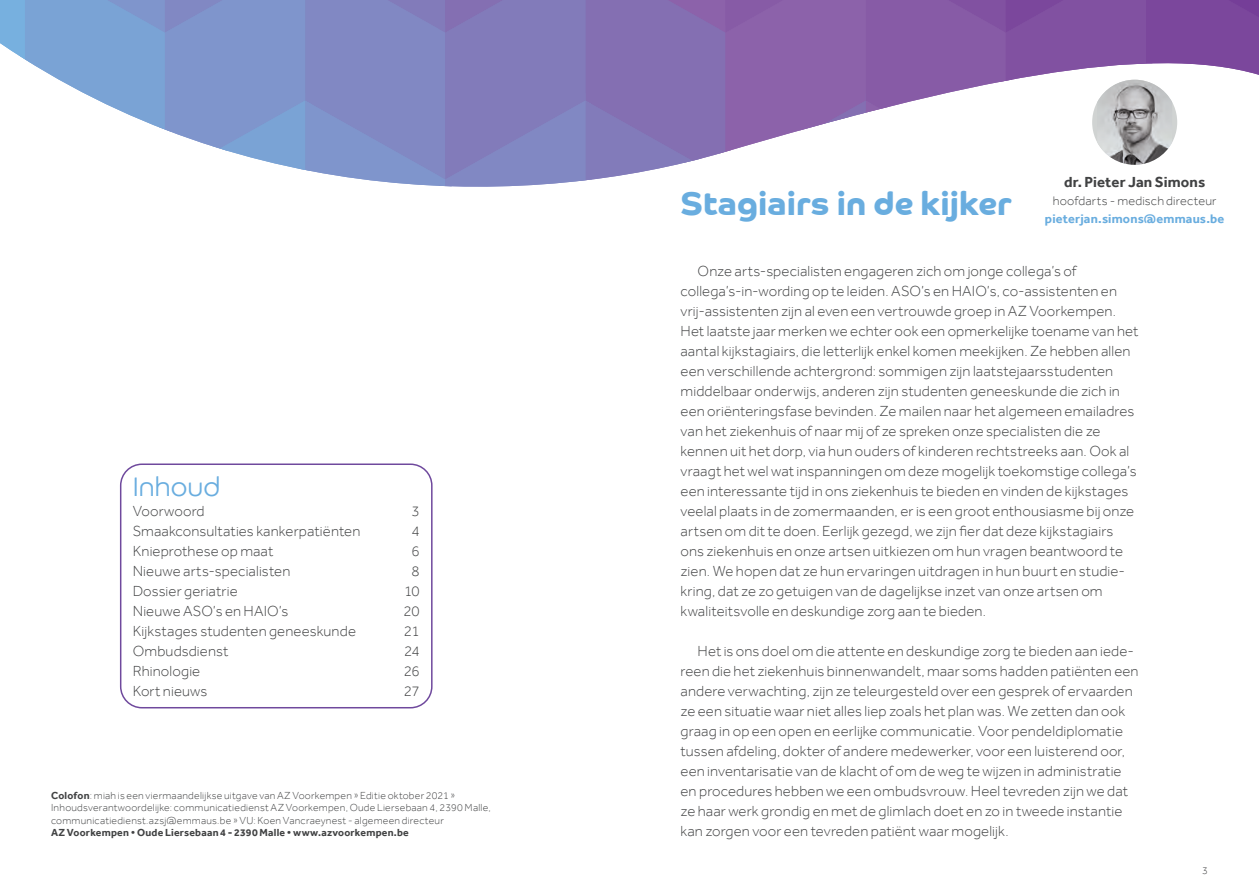
<style>
.page{position:relative;width:1259px;height:893px;background:#fff}
.page>*{position:absolute;margin:0;border:0;box-sizing:border-box;transform-origin:0 0}
.t1{font:700 33px "Co Headline";letter-spacing:.005em;color:#69addf}
.t2{font:300 27px "Co Headline";color:#69addf}
.t3{font:300 15px/20px "Effra";letter-spacing:.01em;color:#414243}
.t4{font:700 15px "Effra";letter-spacing:.01em;color:#414243}
.t5{font:300 12.75px "Effra";letter-spacing:.015em;color:#414243}
.t6{font:700 12.75px "Effra";letter-spacing:.015em;color:#69addf}
.t7{font:300 10.5px/12.6px "Effra";letter-spacing:.02em;color:#414243}
.t8{font:700 10.5px "Effra";letter-spacing:.02em;color:#414243}
.s1{font-weight:700}
</style>
<div class="page">
<div style="left:120px;top:463px;width:312px;height:245px;border:2px solid #6f499d;border-radius:21px"></div>
<svg style="left:0;top:0;width:1259px;height:187px"></svg>
<div style="left:1092px;top:80px;width:85px;height:85px;background:#d0d3d2;border-radius:50%"></div>
<img style="left:1097px;top:80px;width:75px;height:85px">
<h2 class="t2" style="left:133px;top:471px;width:89px">Inhoud</h2>
<p class="t3" style="left:133px;top:501px;width:73px">Voorwoord</p>
<p class="t3" style="left:412px;top:501px;width:10px">3</p>
<p class="t3" style="left:133px;top:521px;width:229px">Smaakconsultaties kankerpatiënten</p>
<p class="t3" style="left:412px;top:521px;width:10px">4</p>
<p class="t3" style="left:133px;top:541px;width:142px">Knieprothese op maat</p>
<p class="t3" style="left:412px;top:541px;width:10px">6</p>
<p class="t3" style="left:133px;top:561px;width:159px">Nieuwe arts-specialisten</p>
<p class="t3" style="left:412px;top:561px;width:10px">8</p>
<p class="t3" style="left:133px;top:581px;width:106px">Dossier geriatrie</p>
<p class="t3" style="left:404px;top:581px;width:17px">10</p>
<p class="t3" style="left:133px;top:601px;width:157px">Nieuwe ASO’s en HAIO’s</p>
<p class="t3" style="left:403px;top:601px;width:18px">20</p>
<p class="t3" style="left:133px;top:621px;width:225px">Kijkstages studenten geneeskunde</p>
<p class="t3" style="left:404px;top:621px;width:17px">21</p>
<p class="t3" style="left:133px;top:641px;width:97px">Ombudsdienst</p>
<p class="t3" style="left:404px;top:641px;width:17px">24</p>
<p class="t3" style="left:133px;top:661px;width:69px">Rhinologie</p>
<p class="t3" style="left:404px;top:661px;width:17px">26</p>
<p class="t3" style="left:133px;top:681px;width:76px">Kort nieuws</p>
<p class="t3" style="left:404px;top:681px;width:17px">27</p>
<p class="t7" style="left:51px;top:789px;width:441px"><span class="s1">Colofon</span>: miah is een viermaandelijkse uitgave van AZ Voorkempen » Editie oktober 2021 »<br>Inhoudsverantwoordelijke: communicatiedienst AZ Voorkempen, Oude Liersebaan 4, 2390 Malle, communicatiedienst.azsj@emmaus.be » VU: Koen Vancraeynest - algemeen directeur</p>
<p class="t8" style="left:51px;top:826px;width:359px">AZ Voorkempen • Oude Liersebaan 4 - 2390 Malle • www.azvoorkempen.be</p>
<h1 class="t1" style="left:680px;top:185px;width:332px">Stagiairs in de kijker</h1>
<p class="t4" style="left:1064px;top:173px;width:143px">dr. Pieter Jan Simons</p>
<p class="t5" style="left:1052px;top:194px;width:165px">hoofdarts - medisch directeur</p>
<p class="t6" style="left:1045px;top:211px;width:181px">pieterjan.simons@emmaus.be</p>
<p class="t3" style="left:680px;top:261px;width:459px;text-indent:17px">Onze arts-specialisten engageren zich om jonge collega’s of collega’s-in-wording op te leiden. ASO’s en HAIO’s, co-assistenten en vrij-assistenten zijn al even een vertrouwde groep in AZ Voorkempen.<br>Het laatste jaar merken we echter ook een opmerkelijke toename van het aantal kijkstagiairs, die letterlijk enkel komen meekijken. Ze hebben allen een verschillende achtergrond: sommigen zijn laatstejaarsstudenten middelbaar onderwijs, anderen zijn studenten geneeskunde die zich in een oriënteringsfase bevinden. Ze mailen naar het algemeen emailadres van het ziekenhuis of naar mij of ze spreken onze specialisten die ze kennen uit het dorp, via hun ouders of kinderen rechtstreeks aan. Ook al vraagt het wel wat inspanningen om deze mogelijk toekomstige collega’s een interessante tijd in ons ziekenhuis te bieden en vinden de kijkstages veelal plaats in de zomermaanden, er is een groot enthousiasme bij onze artsen om dit te doen. Eerlijk gezegd, we zijn fier dat deze kijkstagiairs ons ziekenhuis en onze artsen uitkiezen om hun vragen beantwoord te zien. We hopen dat ze hun ervaringen uitdragen in hun buurt en studie&shy;kring, dat ze zo getuigen van de dagelijkse inzet van onze artsen om kwaliteitsvolle en deskundige zorg aan te bieden.</p>
<p class="t3" style="left:680px;top:641px;width:459px;text-indent:17px">Het is ons doel om die attente en deskundige zorg te bieden aan iede&shy;reen die het ziekenhuis binnenwandelt, maar soms hadden patiënten een andere verwachting, zijn ze teleurgesteld over een gesprek of ervaarden ze een situatie waar niet alles liep zoals het plan was. We zetten dan ook graag in op een open en eerlijke communicatie. Voor pendeldiplomatie tussen afdeling, dokter of andere medewerker, voor een luisterend oor, een inventarisatie van de klacht of om de weg te wijzen in administratie en procedures hebben we een ombudsvrouw. Heel tevreden zijn we dat ze haar werk grondig en met de glimlach doet en zo in tweede instantie kan zorgen voor een tevreden patiënt waar mogelijk.</p>
<p class="t7" style="left:1202px;top:864px;width:7px">3</p>
</div>
